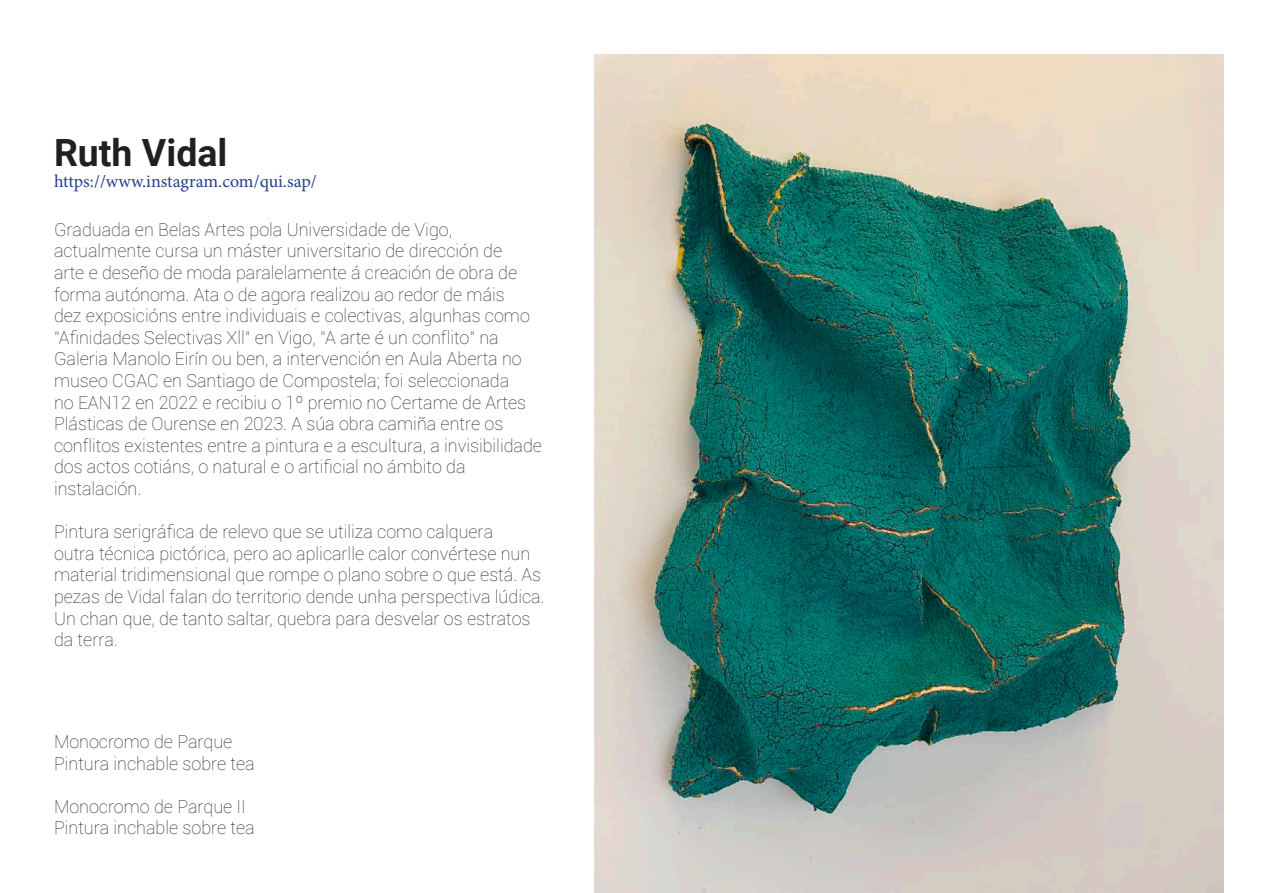
<style>
.page{position:relative;width:1263px;height:893px;background:#fff}
.page>*{position:absolute;margin:0;border:0;box-sizing:border-box;transform-origin:0 0}
.t1{font:700 37.5px "Roboto";color:#231f20}
.t2{font:100 18px/21.6px "Roboto";color:#231f20}
.t3{font:18px "Minion Pro";letter-spacing:-.005em;color:#253f8e}
</style>
<div class="page">
<img style="left:594px;top:54px;width:629px;height:839px">
<h1 class="t1" style="left:54px;top:127px;width:175px">Ruth Vidal</h1>
<p class="t3" style="left:54px;top:170px;width:264px">https://www.instagram.com/qui.sap/</p>
<p class="t2" style="left:54px;top:218px;width:489px">Graduada en Belas Artes pola Universidade de Vigo, actualmente cursa un máster universitario de dirección de<br>arte e deseño de moda paralelamente á creación de obra de forma autónoma. Ata o de agora realizou ao redor de máis<br>dez exposicións entre individuais e colectivas, algunhas como “Afinidades Selectivas Xll” en Vigo, “A arte é un conflito” na Galeria Manolo Eirín ou ben, a intervención en Aula Aberta no museo CGAC en Santiago de Compostela; foi seleccionada<br>no EAN12 en 2022 e recibiu o 1º premio no Certame de Artes Plásticas de Ourense en 2023. A súa obra camiña entre os conflitos existentes entre a pintura e a escultura, a invisibilidade dos actos cotiáns, o natural e o artificial no ámbito da instalación.</p>
<p class="t2" style="left:54px;top:520px;width:492px">Pintura serigráfica de relevo que se utiliza como calquera<br>outra técnica pictórica, pero ao aplicarlle calor convértese nun material tridimensional que rompe o plano sobre o que está. As pezas de Vidal falan do territorio dende unha perspectiva lúdica.<br>Un chan que, de tanto saltar, quebra para desvelar os estratos da terra.</p>
<p class="t2" style="left:54px;top:730px;width:202px">Monocromo de Parque<br>Pintura inchable sobre tea</p>
<p class="t2" style="left:54px;top:795px;width:202px">Monocromo de Parque II<br>Pintura inchable sobre tea</p>
</div>
